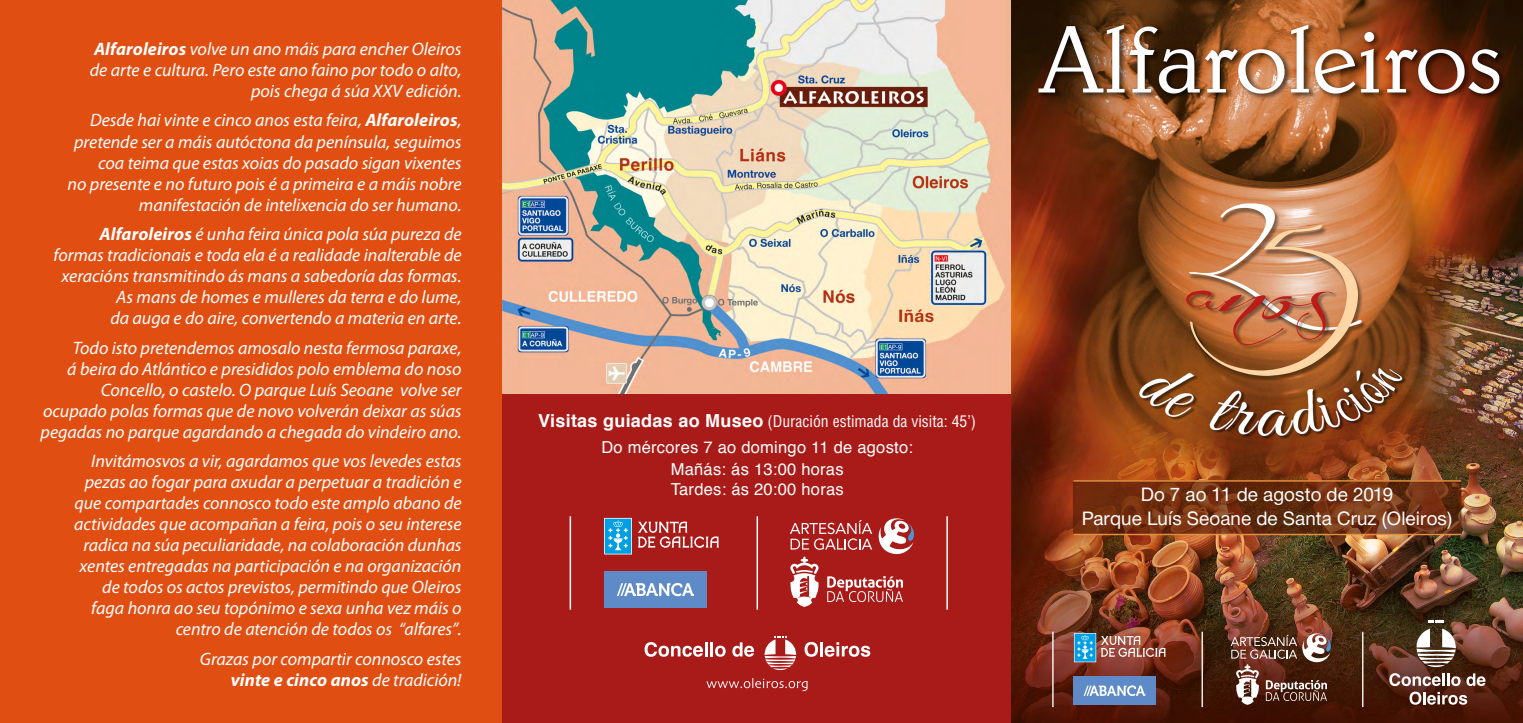
<style>
.page{position:relative;width:1523px;height:723px;background:#fff}
.page>*{position:absolute;margin:0;border:0;box-sizing:border-box;transform-origin:0 0}
.t1{font:20.1px/24px "NH55";letter-spacing:.005em;color:#fff;text-align:center}
.t2{font:italic 18px/21px "Myriad Pro";letter-spacing:-.005em;color:#fff;text-align:right}
.t3{font:16.5px/22.5px "Helvetica";letter-spacing:.015em;color:#fff;text-align:center}
.t4{font:condensed 15.75px "Helvetica";color:#fff}
.s1{font-weight:700}
.s2{font-weight:700;font-stretch:normal;font-size:18px}
</style>
<div class="page">
<img style="left:502px;top:0;width:509px;height:395px">
<div style="left:0;top:0;width:502px;height:723px;background:#e14e12"></div>
<div style="left:502px;top:395px;width:510px;height:328px;background:#a91b18"></div>
<img style="left:1011px;top:0;width:511px;height:723px">
<div style="left:1073px;top:676px;width:82px;height:29px;background:#5e8bc8"></div>
<svg style="left:1083px;top:685px;width:62px;height:11px"></svg>
<div style="left:604px;top:571px;width:102px;height:36px;background:#5e8bc8"></div>
<svg style="left:617px;top:583px;width:77px;height:13px"></svg>
<svg style="left:1073px;top:633px;width:92px;height:29px;background:#897677"></svg>
<svg style="left:1416px;top:621px;width:39px;height:46px"></svg>
<svg style="left:1389px;top:673px;width:96px;height:32px"></svg>
<hr style="left:1361px;top:632px;width:2px;height:75px;background:#fff">
<hr style="left:1201px;top:632px;width:1px;height:75px;background:#fff">
<hr style="left:1052px;top:632px;width:1px;height:75px;background:#fff">
<svg style="left:1230px;top:633px;width:101px;height:72px;background:#775245"></svg>
<svg style="left:706px;top:678px;width:101px;height:13px"></svg>
<svg style="left:764px;top:636px;width:32px;height:34px"></svg>
<svg style="left:644px;top:642px;width:59px;height:15px"></svg>
<hr style="left:704px;top:642px;width:3px;height:14px;background:#fff">
<hr style="left:710px;top:642px;width:3px;height:14px;background:#fff">
<svg style="left:715px;top:646px;width:10px;height:11px"></svg>
<svg style="left:732px;top:642px;width:22px;height:15px"></svg>
<svg style="left:804px;top:642px;width:66px;height:15px"></svg>
<hr style="left:1073px;top:534px;width:388px;height:1px;background:#e28e3d">
<hr style="left:1073px;top:480px;width:387px;height:2px;background:#e28e3d">
<hr style="left:756px;top:516px;width:2px;height:94px;background:#fff">
<hr style="left:569px;top:516px;width:2px;height:94px;background:#fff">
<hr style="left:946px;top:516px;width:1px;height:94px;background:#fff">
<svg style="left:827px;top:576px;width:76px;height:26px"></svg>
<svg style="left:790px;top:556px;width:29px;height:51px"></svg>
<svg style="left:878px;top:518px;width:36px;height:37px"></svg>
<svg style="left:789px;top:520px;width:83px;height:30px"></svg>
<svg style="left:638px;top:521px;width:80px;height:27px"></svg>
<svg style="left:604px;top:518px;width:28px;height:36px"></svg>
<p class="t2" style="left:90px;top:38px;width:373px"><span class="s1">Alfaroleiros</span> volve un ano máis para encher Oleiros de arte e cultura. Pero este ano faino por todo o alto, pois chega á súa XXV edición.</p>
<p class="t2" style="left:68px;top:110px;width:395px">Desde hai vinte e cinco anos esta feira, <span class="s1">Alfaroleiros</span>, pretende ser a máis autóctona da península, seguimos coa teima que estas xoias do pasado sigan vixentes<br>no presente e no futuro pois é a primeira e a máis nobre manifestación de intelixencia do ser humano.</p>
<p class="t2" style="left:53px;top:223px;width:409px"><span class="s1">Alfaroleiros</span> é unha feira única pola súa pureza de formas tradicionais e toda ela é a realidade inalterable de xeracións transmitindo ás mans a sabedoría das formas.<br>As mans de homes e mulleres da terra e do lume,<br>da auga e do aire, convertendo a materia en arte.</p>
<p class="t2" style="left:41px;top:337px;width:422px">Todo isto pretendemos amosalo nesta fermosa paraxe,<br>á beira do Atlántico e presididos polo emblema do noso Concello, o castelo. O parque Luís Seoane volve ser ocupado polas formas que de novo volverán deixar as súas pegadas no parque agardando a chegada do vindeiro ano.</p>
<p class="t2" style="left:74px;top:450px;width:389px">Invitámosvos a vir, agardamos que vos levedes estas pezas ao fogar para axudar a perpetuar a tradición e que compartades connosco todo este amplo abano de actividades que acompañan a feira, pois o seu interese radica na súa peculiaridade, na colaboración dunhas xentes entregadas na participación e na organización de todos os actos previstos, permitindo que Oleiros faga honra ao seu topónimo e sexa unha vez máis o centro de atención de todos os “alfares”.</p>
<p class="t2" style="left:200px;top:648px;width:263px">Grazas por compartir connosco estes <span class="s1">vinte e cinco anos</span> de tradición!</p>
<p class="t4" style="left:538px;top:412px;width:439px"><span class="s2">Visitas guiadas ao Museo</span> (Duración estimada da visita: 45’)</p>
<p class="t3" style="left:601px;top:436px;width:313px">Do mércores 7 ao domingo 11 de agosto:<br>Mañás: ás 13:00 horas</p>
<p class="t3" style="left:670px;top:478px;width:175px">Tardes: ás 20:00 horas</p>
<p class="t1" style="left:1081px;top:484px;width:372px">Do 7 ao 11 de agosto de 2019<br>Parque Luís Seoane de Santa Cruz (Oleiros)</p>
</div>
